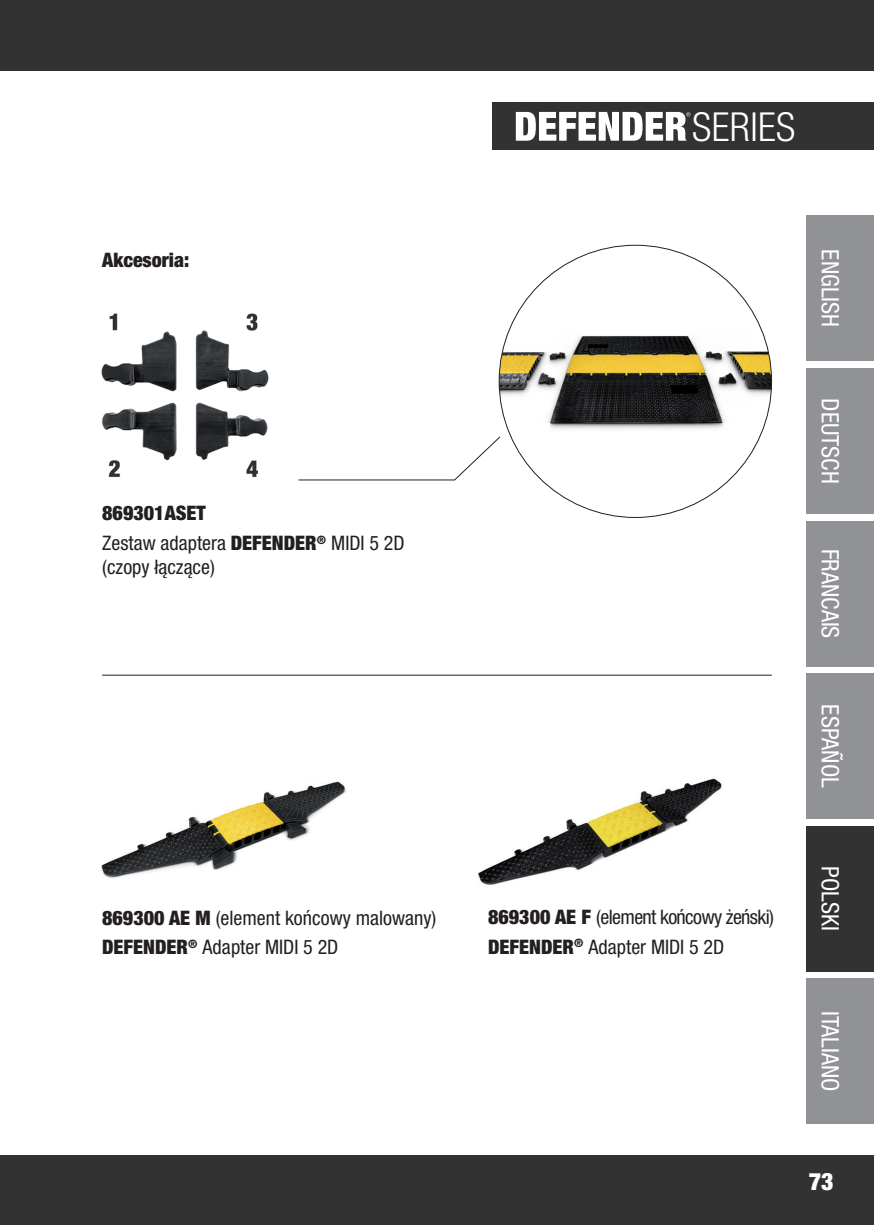
<style>
.page{position:relative;width:874px;height:1225px;background:#fff}
.page>*{position:absolute;margin:0;border:0;box-sizing:border-box;transform-origin:0 0}
.t1{font:300 condensed 40px "Helvetica Neue LT Pro";letter-spacing:.01em;color:#fff}
.t2{font:condensed 24px "Helvetica Neue LT Std";color:#fff}
.t3{font:900 condensed 24px "Helvetica Neue LT Std";color:#fff}
.t4{font:condensed 20px/24px "Helvetica Neue LT Pro";color:#231f20}
.t5{font:condensed 20px "Helvetica Neue LT Std";color:#231f20}
.t6{font:condensed 20px "Helvetica Neue LT Pro";letter-spacing:-.03em;color:#231f20}
.t7{font:900 condensed 20px "Helvetica Neue LT Std";color:#231f20}
.s1{font-family:"Helvetica Neue LT Std";font-weight:900}
.s2{font-family:"Helvetica Neue LT Std"}
.s3{font-weight:900}
</style>
<div class="page">
<div style="left:0;top:1155px;width:873px;height:70px;background:#333233"></div>
<div style="left:0;top:0;width:873px;height:71px;background:#333233"></div>
<div style="left:806px;top:215px;width:67px;height:146px;background:#909295"></div>
<div style="left:806px;top:368px;width:67px;height:146px;background:#909295"></div>
<div style="left:806px;top:521px;width:67px;height:145px;background:#909295"></div>
<div style="left:806px;top:673px;width:67px;height:146px;background:#909295"></div>
<div style="left:806px;top:826px;width:67px;height:145px;background:#333233"></div>
<div style="left:806px;top:978px;width:67px;height:146px;background:#909295"></div>
<div style="left:492px;top:102px;width:381px;height:47px;background:#333233"></div>
<svg style="left:515px;top:112px;width:175px;height:29px"></svg>
<img style="left:101px;top:313px;width:168px;height:165px">
<img style="left:101px;top:781px;width:245px;height:97px">
<img style="left:478px;top:778px;width:244px;height:107px">
<hr style="left:102px;top:675px;width:669px;height:1px;background:#231f20">
<img style="left:500px;top:290px;width:271px;height:227px">
<svg style="left:298px;top:436px;width:202px;height:44px"></svg>
<p class="t7" style="left:102px;top:247px;width:89px">Akcesoria:</p>
<p class="t7" style="left:102px;top:501px;width:105px">869301ASET</p>
<p class="t4" style="left:102px;top:531px;width:304px">Zestaw adaptera <span class="s1">DEFENDER</span><sup>®</sup> <span class="s2">MIDI 5 2D </span>(czopy łączące<span class="s2">)</span></p>
<p class="t4" style="left:102px;top:905px;width:335px"><span class="s1">869300 AE M</span> <span class="s2">(</span>element końcowy malowany<span class="s2">)</span></p>
<p class="t5" style="left:102px;top:935px;width:238px"><span class="s3">DEFENDER</span><sup>®</sup> Adapter MIDI 5 2D</p>
<h1 class="t1" style="left:691px;top:104px;width:105px">SERIES</h1>
<p class="t6" style="left:488px;top:905px;width:287px"><span class="s1">869300 AE F</span> <span class="s2">(</span>element końcowy żeński<span class="s2">)</span></p>
<p class="t5" style="left:488px;top:935px;width:238px"><span class="s3">DEFENDER</span><sup>®</sup> Adapter MIDI 5 2D</p>
<p class="t2" style="left:843px;top:249px;width:79px;rotate:90deg">ENGLISH</p>
<p class="t2" style="left:843px;top:398px;width:87px;rotate:90deg">DEUTSCH</p>
<p class="t2" style="left:843px;top:548px;width:91px;rotate:90deg">FRANCAIS</p>
<p class="t2" style="left:843px;top:704px;width:85px;rotate:90deg">ESPAÑOL</p>
<p class="t2" style="left:843px;top:866px;width:66px;rotate:90deg">POLSKI</p>
<p class="t2" style="left:843px;top:1010px;width:82px;rotate:90deg">ITALIANO</p>
<p class="t3" style="left:808px;top:1166px;width:26px">73</p>
</div>
